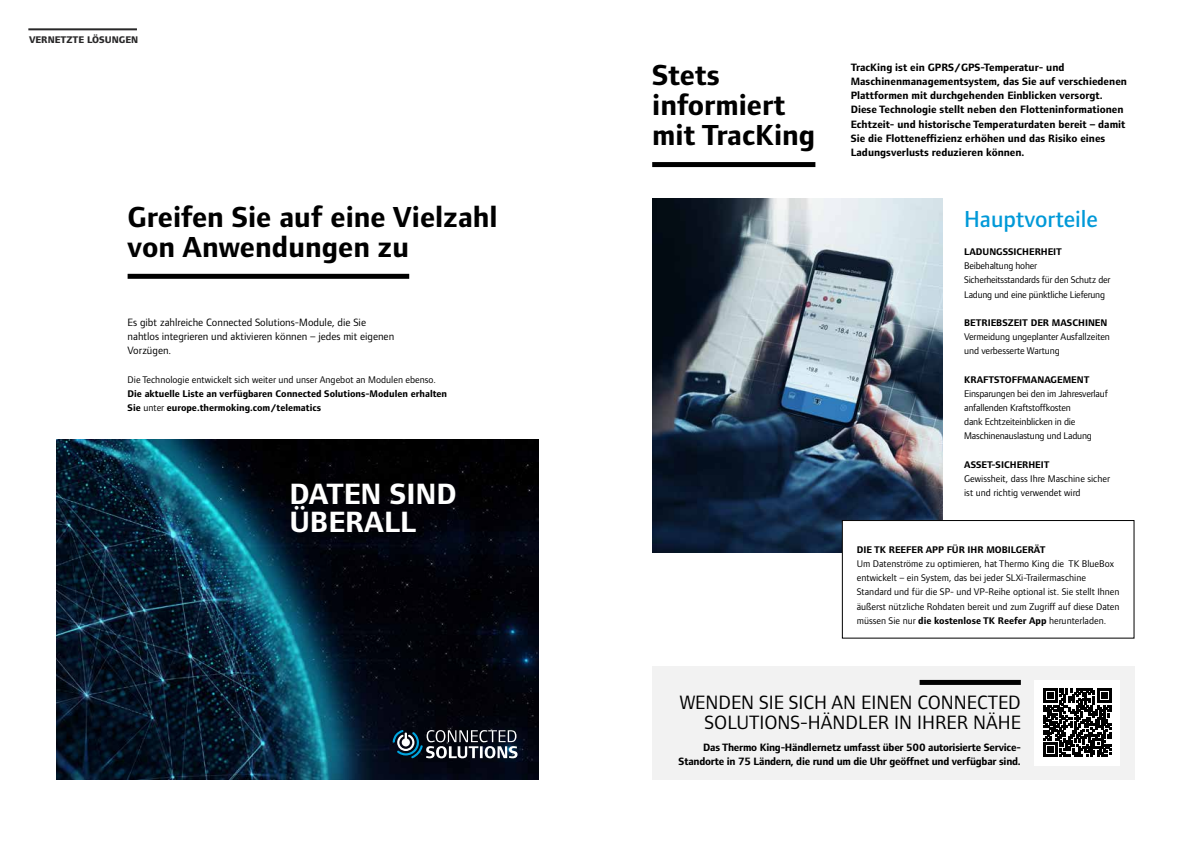
<style>
.page{position:relative;width:1191px;height:842px;background:#fff}
.page>*{position:absolute;margin:0;border:0;box-sizing:border-box;transform-origin:0 0}
.t1{font:700 30.4px/28px "Foundry Form Sans";color:#fff}
.t2{font:700 30px/30px "Foundry Form Sans";color:#000}
.t3{font:500 24px "Foundry Form Sans";color:#0099d8}
.t4{font:20px/20px "Foundry Form Sans";color:#000;text-align:right}
.t5{font:700 11px/14.2px "Foundry Form Sans";color:#000}
.t6{font:700 11px/14.2px "Foundry Form Sans";letter-spacing:-.02em;color:#000;text-align:right}
.t7{font:11px/14.2px "Foundry Form Sans";color:#000}
.t8{font:10px/14.2px "Foundry Form Sans";color:#000}
.t9{font:700 10px/14.2px "Foundry Form Sans";color:#000}
.t10{font:10px/14.2px "Foundry Form Sans";letter-spacing:-.02em;color:#000}
.t11{font:800 10px "Foundry Form Sans";color:#292829}
.s1{font-weight:400}
.s2{font-weight:700}
</style>
<div class="page">
<hr style="left:28px;top:28px;width:109px;height:2px;background:#292829">
<img style="left:652px;top:198px;width:291px;height:355px">
<div style="left:128px;top:274px;width:281px;height:5px;background:#000"></div>
<div style="left:652px;top:162px;width:163px;height:5px;background:#000"></div>
<div style="left:652px;top:666px;width:482px;height:114px;background:#f2f2f2"></div>
<div style="left:919px;top:680px;width:101px;height:5px;background:#000"></div>
<div style="left:1034px;top:680px;width:85px;height:85px;background:#fff"></div>
<svg style="left:1043px;top:688px;width:68px;height:69px"></svg>
<img style="left:57px;top:439px;width:482px;height:341px">
<div style="left:842px;top:520px;width:292px;height:118px;background:#fff"></div>
<div style="left:842px;top:520px;width:292px;height:118px;border:1px solid #000"></div>
<svg style="left:393px;top:730px;width:124px;height:28px"></svg>
<p class="t11" style="left:29px;top:34px;width:111px">VERNETZTE LÖSUNGEN</p>
<h2 class="t2" style="left:128px;top:202px;width:371px">Greifen Sie auf eine Vielzahl von Anwendungen zu</h2>
<p class="t7" style="left:128px;top:315px;width:268px">Es gibt zahlreiche Connected Solutions-Module, die Sie nahtlos integrieren und aktivieren können – jedes mit eigenen<br>Vorzügen.</p>
<p class="t8" style="left:128px;top:372px;width:310px">Die Technologie entwickelt sich weiter und unser Angebot an Modulen ebenso.</p>
<p class="t9" style="left:128px;top:387px;width:321px">Die aktuelle Liste an verfügbaren Connected Solutions-Modulen erhalten<br>Sie <span class="s1">unter</span> europe.thermoking.com/telematics</p>
<h1 class="t1" style="left:289px;top:480px;width:169px">DATEN SIND<br>ÜBERALL</h1>
<h2 class="t2" style="left:652px;top:60px;width:165px">Stets informiert mit TracKing</h2>
<p class="t5" style="left:850px;top:60px;width:278px">TracKing ist ein GPRS/GPS-Temperatur- und Maschinenmanagementsystem, das Sie auf verschiedenen Plattformen mit durchgehenden Einblicken versorgt.<br>Diese Technologie stellt neben den Flotteninformationen Echtzeit- und historische Temperaturdaten bereit – damit Sie die Flotteneffizienz erhöhen und das Risiko eines Ladungsverlusts reduzieren können.</p>
<h3 class="t3" style="left:964px;top:205px;width:135px">Hauptvorteile</h3>
<p class="t9" style="left:964px;top:245px;width:99px">LADUNGSSICHERHEIT</p>
<p class="t10" style="left:964px;top:259px;width:148px">Beibehaltung hoher<br>Sicherheitsstandards für den Schutz der<br>Ladung und eine pünktliche Lieferung</p>
<p class="t9" style="left:964px;top:316px;width:145px">BETRIEBSZEIT DER MASCHINEN</p>
<p class="t8" style="left:964px;top:330px;width:147px">Vermeidung ungeplanter Ausfallzeiten und verbesserte Wartung</p>
<p class="t9" style="left:964px;top:372px;width:127px">KRAFTSTOFFMANAGEMENT</p>
<p class="t10" style="left:964px;top:386px;width:145px">Einsparungen bei den im Jahresverlauf anfallenden Kraftstoffkosten<br>dank Echtzeiteinblicken in die Maschinenauslastung und Ladung</p>
<p class="t9" style="left:964px;top:457px;width:87px">ASSET-SICHERHEIT</p>
<p class="t8" style="left:964px;top:471px;width:147px">Gewissheit, dass Ihre Maschine sicher ist und richtig verwendet wird</p>
<p class="t9" style="left:856px;top:542px;width:190px">DIE TK REEFER APP FÜR IHR MOBILGERÄT</p>
<p class="t8" style="left:856px;top:556px;width:264px">Um Datenströme zu optimieren, hat Thermo King die TK BlueBox entwickelt – ein System, das bei jeder SLXi-Trailermaschine Standard und für die SP- und VP-Reihe optional ist. Sie stellt Ihnen äußerst nützliche Rohdaten bereit und zum Zugriff auf diese Daten müssen Sie nur <span class="s2">die kostenlose TK Reefer App</span> herunterladen.</p>
<h3 class="t4" style="left:679px;top:692px;width:343px">WENDEN SIE SICH AN EINEN CONNECTED<br>SOLUTIONS-HÄNDLER IN IHRER NÄHE</h3>
<p class="t6" style="left:678px;top:741px;width:344px">Das Thermo King-Händlernetz umfasst über 500 autorisierte Service-<br>Standorte in 75 Ländern, die rund um die Uhr geöffnet und verfügbar sind.</p>
</div>
